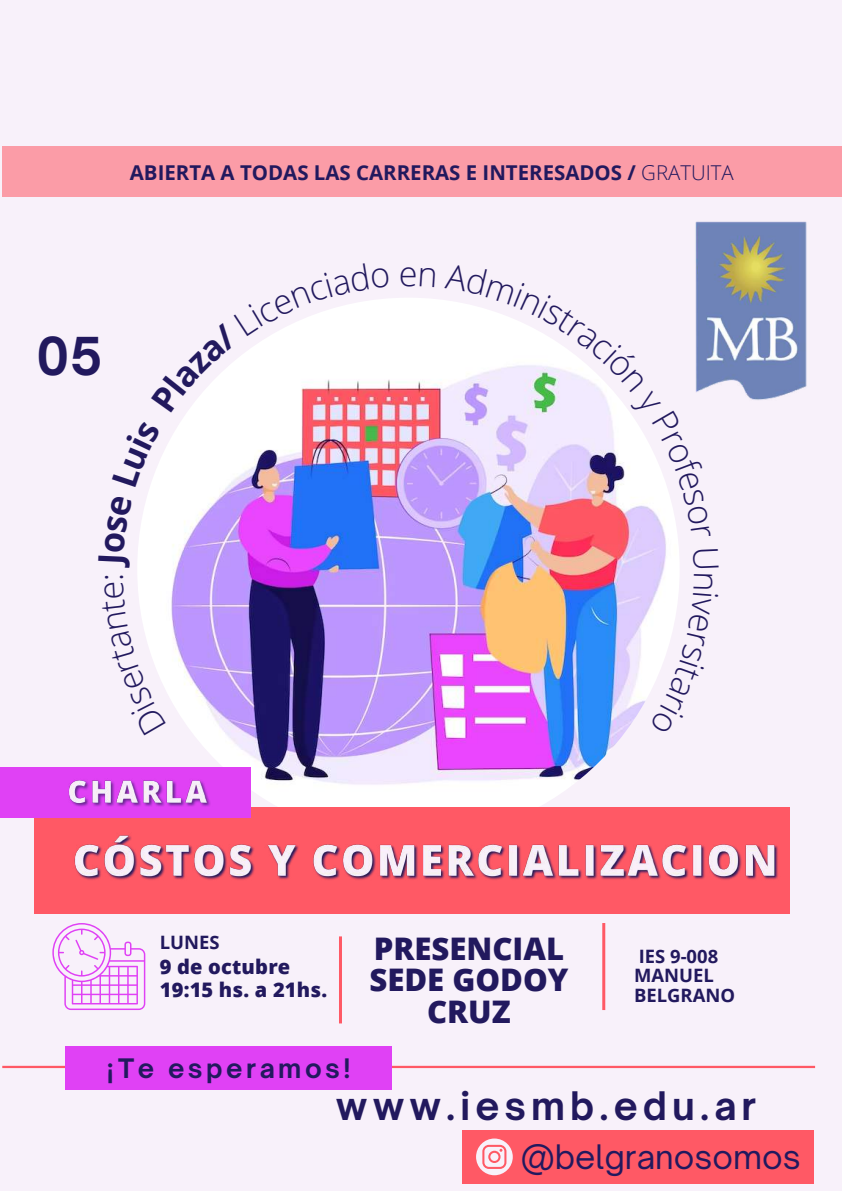
<style>
.page{position:relative;width:842px;height:1191px;background:#fff}
.page>*{position:absolute;margin:0;border:0;box-sizing:border-box;transform-origin:0 0}
.t1{font:700 50px "Open Sauce One";color:#22195e}
.t2{font:700 37.6px "Open Sauce One";letter-spacing:.135em;color:#22195e}
.t3{font:300 34.2px "Open Sans";color:#22195e}
.t4{font:32.3px "Open Sauce One";color:#22195e}
.t5{font:800 31.1px/31.5px "Open Sans";color:#22195e;text-align:center}
.t6{font:700 25.7px "Open Sauce One";letter-spacing:.135em;color:#22195e}
.t7{font:700 20.4px "Open Sans";color:#22195e}
.t8{font:800 20px/22.2px "Open Sans";letter-spacing:.01em;color:#22195e}
.t9{font:700 18.4px/19.5px "Open Sans";color:#22195e}
.s1{font-weight:300}
</style>
<div class="page">
<div style="left:0;top:0;width:842px;height:1190px;background:#f8f1fa"></div>
<img style="left:137px;top:297px;width:543px;height:543px;border-radius:50%">
<div style="left:35px;top:807px;width:755px;height:106px;background:#ff5965"></div>
<svg style="left:52px;top:923px;width:93px;height:86px"></svg>
<hr style="left:339px;top:936px;width:3px;height:87px;background:#ff5965">
<hr style="left:602px;top:922px;width:3px;height:87px;background:#ff5965">
<img style="left:695px;top:221px;width:112px;height:179px">
<div style="left:0;top:767px;width:250px;height:50px;background:#e041f5"></div>
<hr style="left:2px;top:1065px;width:813px;height:2px;background:#ff5965">
<div style="left:65px;top:1046px;width:326px;height:43px;background:#e041f5"></div>
<div style="left:2px;top:146px;width:840px;height:50px;background:#fb9ca7"></div>
<div style="left:463px;top:1130px;width:351px;height:53px;background:#ff5965"></div>
<svg style="left:476px;top:1138px;width:37px;height:37px"></svg>
<img style="left:74px;top:835px;width:704px;height:45px">
<img style="left:65px;top:780px;width:151px;height:38px">
<svg style="left:137px;top:575px;width:29px;height:115px"></svg>
<svg style="left:150px;top:458px;width:11px;height:29px"></svg>
<svg style="left:187px;top:298px;width:202px;height:114px"></svg>
<svg style="left:445px;top:264px;width:266px;height:274px"></svg>
<svg style="left:650px;top:549px;width:30px;height:143px"></svg>
<p class="t7" style="left:130px;top:158px;width:605px">ABIERTA A TODAS LAS CARRERAS E INTERESADOS / <span class="s1">GRATUITA</span></p>
<h1 class="t1" style="left:36px;top:324px;width:68px">05</h1>
<h3 class="t3" style="left:399px;top:249px;width:20px">e</h3>
<p class="t9" style="left:160px;top:932px;width:61px">LUNES</p>
<p class="t8" style="left:160px;top:955px;width:169px">9 de octubre<br>19:15 hs. a 21hs.</p>
<p class="t6" style="left:106px;top:1051px;width:247px">¡Te esperamos!</p>
<h3 class="t5" style="left:369px;top:931px;width:201px">PRESENCIAL<br>SEDE GODOY<br>CRUZ</h3>
<p class="t9" style="left:634px;top:945px;width:102px">IES 9-008<br>MANUEL<br>BELGRANO</p>
<h2 class="t2" style="left:336px;top:1082px;width:422px">www.iesmb.edu.ar</h2>
<h3 class="t4" style="left:521px;top:1136px;width:282px">@belgranosomos</h3>
</div>
